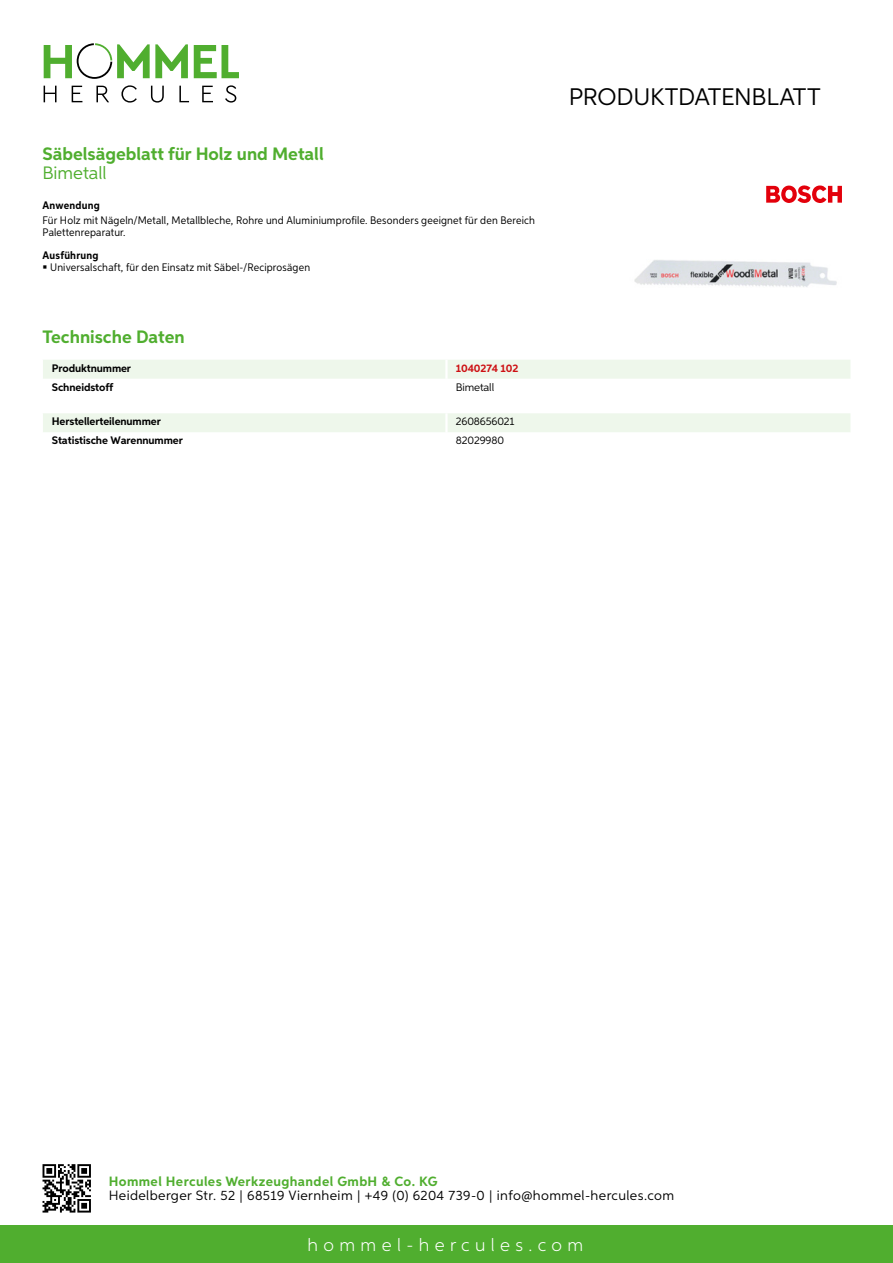
<style>
.page{position:relative;width:893px;height:1263px;background:#fff}
.page>*{position:absolute;margin:0;border:0;box-sizing:border-box;transform-origin:0 0}
.t1{font:24px "Aspira";letter-spacing:-.01em;color:#000}
.t2{font:700 18px "Aspira";color:#50ae2f}
.t3{font:300 18px "Aspira";letter-spacing:.3em;color:#fff}
.t4{font:18px "Aspira";color:#50ae2f}
.t5{font:13.5px "Aspira";letter-spacing:.03em;color:#000}
.t6{font:700 13.5px "Aspira";letter-spacing:.03em;color:#50ae2f}
.t7{font:10.95px/12px "Aspira Nar";letter-spacing:.015em;color:#000}
.t8{font:700 10.95px "Aspira";letter-spacing:-.01em;color:#000}
.t9{font:10.95px "Aspira";letter-spacing:-.01em;color:#000}
.t10{font:700 10.95px "Aspira Nar";letter-spacing:.02em;color:#000}
.t11{font:700 10.95px "Aspira";letter-spacing:-.01em;color:#cd1013}
</style>
<div class="page">
<div style="left:0;top:1226px;width:893px;height:37px;background:#50ae2f"></div>
<svg style="left:43px;top:1164px;width:48px;height:48px"></svg>
<svg style="left:194px;top:45px;width:45px;height:33px"></svg>
<svg style="left:44px;top:43px;width:144px;height:36px"></svg>
<svg style="left:44px;top:86px;width:13px;height:16px"></svg>
<svg style="left:72px;top:86px;width:10px;height:16px"></svg>
<svg style="left:96px;top:86px;width:13px;height:16px"></svg>
<svg style="left:121px;top:85px;width:16px;height:18px"></svg>
<svg style="left:151px;top:86px;width:13px;height:17px"></svg>
<svg style="left:179px;top:86px;width:10px;height:16px"></svg>
<svg style="left:202px;top:86px;width:11px;height:16px"></svg>
<svg style="left:225px;top:85px;width:11px;height:18px"></svg>
<div style="left:43px;top:360px;width:807px;height:19px;background:#eef7eb"></div>
<div style="left:43px;top:413px;width:807px;height:19px;background:#eef7eb"></div>
<img style="left:634px;top:260px;width:203px;height:27px">
<svg style="left:766px;top:185px;width:76px;height:18px"></svg>
<h2 class="t2" style="left:43px;top:142px;width:283px">Säbelsägeblatt für Holz und Metall</h2>
<h2 class="t4" style="left:43px;top:162px;width:66px">Bimetall</h2>
<p class="t10" style="left:43px;top:199px;width:59px">Anwendung</p>
<p class="t7" style="left:43px;top:214px;width:494px">Für Holz mit Nägeln/Metall, Metallbleche, Rohre und Aluminiumprofile. Besonders geeignet für den Bereich<br>Palettenreparatur.</p>
<p class="t10" style="left:43px;top:248px;width:58px">Ausführung</p>
<p class="t7" style="left:50px;top:261px;width:261px">Universalschaft, für den Einsatz mit Säbel-/Reciprosägen</p>
<h2 class="t2" style="left:43px;top:325px;width:144px">Technische Daten</h2>
<p class="t8" style="left:52px;top:361px;width:81px">Produktnummer</p>
<p class="t11" style="left:456px;top:361px;width:64px">1040274 102</p>
<p class="t8" style="left:52px;top:380px;width:63px">Schneidstoff</p>
<p class="t9" style="left:456px;top:380px;width:40px">Bimetall</p>
<p class="t8" style="left:52px;top:415px;width:111px">Herstellerteilenummer</p>
<p class="t9" style="left:456px;top:415px;width:60px">2608656021</p>
<p class="t8" style="left:52px;top:434px;width:132px">Statistische Warennummer</p>
<p class="t9" style="left:456px;top:434px;width:50px">82029980</p>
<h1 class="t1" style="left:569px;top:82px;width:253px">Produktdatenblatt</h1>
<p class="t6" style="left:109px;top:1172px;width:330px">Hommel Hercules Werkzeughandel GmbH &amp; Co. KG</p>
<p class="t5" style="left:109px;top:1187px;width:567px">Heidelberger Str. 52 | 68519 Viernheim | +49 (0) 6204 739-0 | info@hommel-hercules.com</p>
<h2 class="t3" style="left:307px;top:1234px;width:277px">hommel-hercules.com</h2>
</div>
